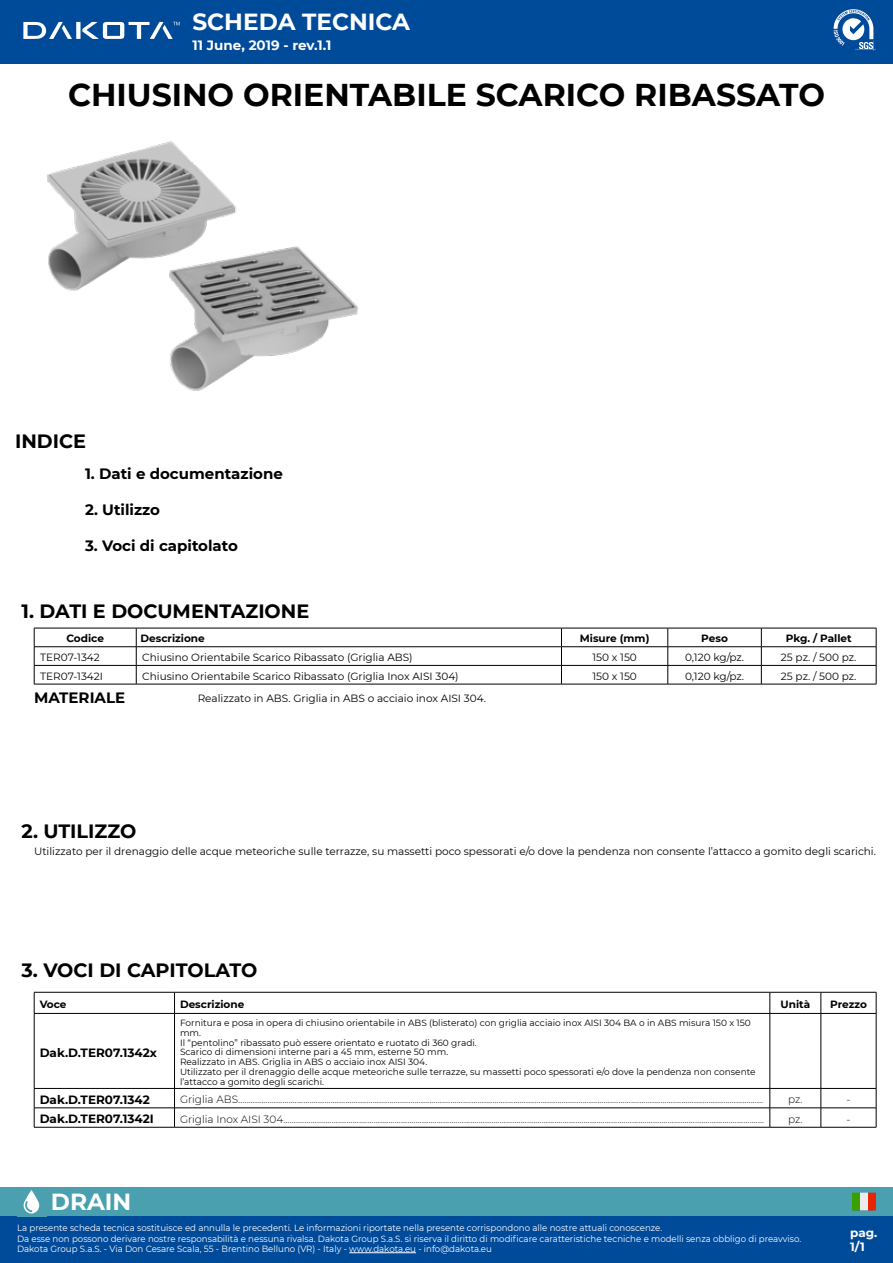
<style>
.page{position:relative;width:893px;height:1263px;background:#fff}
.page>*{position:absolute;margin:0;border:0;box-sizing:border-box;transform-origin:0 0}
.t1{font:700 31.5px "Montserrat";color:#000}
.t2{font:700 23.25px "Montserrat";color:#fff}
.t3{font:700 19.2px "Montserrat";color:#000}
.t4{font:700 15px "Montserrat";color:#000}
.t5{font:700 13.5px "Montserrat";color:#fff}
.t6{font:700 12px "Montserrat";color:#000}
.t7{font:700 12px/14.4px "Montserrat";color:#fff}
.t8{font:300 10.5px "Montserrat";color:#000}
.t9{font:10.5px "Montserrat";color:#000}
.t10{font:700 10.5px "Montserrat";color:#000}
.t11{font:9px/9.8px "Montserrat";color:#000}
.t12{font:9px/10.5px "Montserrat";color:#fff;scale:.96 1}
</style>
<div class="page">
<div style="left:0;top:0;width:893px;height:64px;background:#004a9a"></div>
<svg style="left:834px;top:9px;width:42px;height:42px"></svg>
<div style="left:0;top:1216px;width:893px;height:47px;background:#004a9a"></div>
<div style="left:0;top:1187px;width:893px;height:29px;background:#4aa0af"></div>
<svg style="left:24px;top:1190px;width:15px;height:23px"></svg>
<svg style="left:852px;top:1193px;width:24px;height:17px"></svg>
<hr style="left:349px;top:1252px;width:67px;height:1px;background:#fff">
<div style="left:76px;top:22px;width:5px;height:17px;background:#fff"></div>
<svg style="left:23px;top:22px;width:49px;height:17px"></svg>
<svg style="left:82px;top:22px;width:98px;height:17px"></svg>
<img style="left:47px;top:141px;width:189px;height:150px">
<hr style="left:34px;top:628px;width:102px;height:1px;background:#000">
<hr style="left:136px;top:628px;width:425px;height:1px;background:#000">
<hr style="left:561px;top:628px;width:107px;height:1px;background:#000">
<hr style="left:668px;top:628px;width:93px;height:1px;background:#000">
<hr style="left:761px;top:628px;width:115px;height:1px;background:#000">
<hr style="left:34px;top:646px;width:102px;height:1px;background:#000">
<hr style="left:136px;top:646px;width:425px;height:1px;background:#000">
<hr style="left:561px;top:646px;width:107px;height:1px;background:#000">
<hr style="left:668px;top:646px;width:93px;height:1px;background:#000">
<hr style="left:761px;top:646px;width:115px;height:1px;background:#000">
<hr style="left:34px;top:665px;width:102px;height:1px;background:#000">
<svg style="left:34px;top:628px;width:1px;height:56px"></svg>
<hr style="left:136px;top:665px;width:425px;height:1px;background:#000">
<svg style="left:136px;top:628px;width:1px;height:56px"></svg>
<hr style="left:561px;top:665px;width:107px;height:1px;background:#000">
<svg style="left:561px;top:628px;width:1px;height:56px"></svg>
<hr style="left:668px;top:665px;width:93px;height:1px;background:#000">
<svg style="left:667px;top:628px;width:1px;height:56px"></svg>
<hr style="left:761px;top:665px;width:115px;height:1px;background:#000">
<svg style="left:761px;top:628px;width:1px;height:56px"></svg>
<svg style="left:876px;top:628px;width:1px;height:56px"></svg>
<hr style="left:34px;top:684px;width:102px;height:1px;background:#000">
<hr style="left:136px;top:684px;width:425px;height:1px;background:#000">
<hr style="left:561px;top:684px;width:107px;height:1px;background:#000">
<hr style="left:668px;top:684px;width:93px;height:1px;background:#000">
<hr style="left:761px;top:684px;width:115px;height:1px;background:#000">
<hr style="left:34px;top:992px;width:141px;height:1px;background:#000">
<svg style="left:34px;top:992px;width:1px;height:21px"></svg>
<hr style="left:175px;top:992px;width:595px;height:1px;background:#000">
<svg style="left:174px;top:992px;width:1px;height:21px"></svg>
<hr style="left:770px;top:992px;width:51px;height:1px;background:#000">
<svg style="left:770px;top:992px;width:1px;height:21px"></svg>
<hr style="left:821px;top:992px;width:55px;height:1px;background:#000">
<svg style="left:821px;top:992px;width:1px;height:21px"></svg>
<svg style="left:876px;top:992px;width:1px;height:21px"></svg>
<hr style="left:34px;top:1013px;width:141px;height:1px;background:#000">
<hr style="left:34px;top:1013px;width:1px;height:75px;background:#000">
<hr style="left:175px;top:1013px;width:595px;height:1px;background:#000">
<hr style="left:174px;top:1013px;width:1px;height:75px;background:#000">
<hr style="left:770px;top:1013px;width:51px;height:1px;background:#000">
<hr style="left:770px;top:1013px;width:1px;height:75px;background:#000">
<hr style="left:821px;top:1013px;width:55px;height:1px;background:#000">
<hr style="left:821px;top:1013px;width:1px;height:75px;background:#000">
<hr style="left:876px;top:1013px;width:1px;height:75px;background:#000">
<hr style="left:34px;top:1088px;width:141px;height:1px;background:#000">
<hr style="left:175px;top:1088px;width:595px;height:1px;background:#000">
<hr style="left:770px;top:1088px;width:51px;height:1px;background:#000">
<hr style="left:821px;top:1088px;width:55px;height:1px;background:#000">
<hr style="left:34px;top:1107px;width:141px;height:1px;background:#000">
<svg style="left:34px;top:1088px;width:1px;height:39px"></svg>
<hr style="left:175px;top:1107px;width:595px;height:1px;background:#000">
<svg style="left:174px;top:1088px;width:1px;height:39px"></svg>
<hr style="left:770px;top:1107px;width:51px;height:1px;background:#000">
<svg style="left:770px;top:1089px;width:1px;height:38px"></svg>
<hr style="left:821px;top:1107px;width:55px;height:1px;background:#000">
<svg style="left:821px;top:1089px;width:1px;height:38px"></svg>
<svg style="left:876px;top:1088px;width:1px;height:39px"></svg>
<hr style="left:34px;top:1127px;width:141px;height:1px;background:#000">
<hr style="left:175px;top:1127px;width:595px;height:1px;background:#000">
<hr style="left:770px;top:1127px;width:51px;height:1px;background:#000">
<hr style="left:821px;top:1127px;width:55px;height:1px;background:#000">
<img style="left:140px;top:233px;width:219px;height:158px">
<h2 class="t2" style="left:192px;top:5px;width:219px">SCHEDA TECNICA</h2>
<p class="t5" style="left:192px;top:35px;width:140px">11 June, 2019 - rev.1.1</p>
<h1 class="t1" style="left:68px;top:72px;width:758px">CHIUSINO ORIENTABILE SCARICO RIBASSATO</h1>
<h3 class="t3" style="left:15px;top:427px;width:73px">INDICE</h3>
<h3 class="t4" style="left:85px;top:463px;width:199px">1. Dati e documentazione</h3>
<h3 class="t4" style="left:85px;top:499px;width:77px">2. Utilizzo</h3>
<h3 class="t4" style="left:85px;top:535px;width:154px">3. Voci di capitolato</h3>
<h3 class="t3" style="left:22px;top:598px;width:289px">1. DATI E DOCUMENTAZIONE</h3>
<p class="t10" style="left:66px;top:631px;width:39px">Codice</p>
<p class="t10" style="left:141px;top:631px;width:66px">Descrizione</p>
<p class="t10" style="left:580px;top:631px;width:71px">Misure (mm)</p>
<p class="t10" style="left:701px;top:631px;width:28px">Peso</p>
<p class="t10" style="left:786px;top:631px;width:68px">Pkg. / Pallet</p>
<p class="t9" style="left:40px;top:650px;width:61px">TER07-1342</p>
<p class="t9" style="left:142px;top:650px;width:272px">Chiusino Orientabile Scarico Ribassato (Griglia ABS)</p>
<p class="t9" style="left:592px;top:650px;width:46px">150 x 150</p>
<p class="t9" style="left:685px;top:650px;width:61px">0,120 kg/pz.</p>
<p class="t9" style="left:781px;top:650px;width:77px">25 pz. / 500 pz.</p>
<p class="t9" style="left:40px;top:669px;width:64px">TER07-1342I</p>
<p class="t9" style="left:142px;top:669px;width:318px">Chiusino Orientabile Scarico Ribassato (Griglia Inox AISI 304)</p>
<p class="t9" style="left:592px;top:669px;width:46px">150 x 150</p>
<p class="t9" style="left:685px;top:669px;width:61px">0,120 kg/pz.</p>
<p class="t9" style="left:781px;top:669px;width:77px">25 pz. / 500 pz.</p>
<h3 class="t4" style="left:34px;top:687px;width:93px">MATERIALE</h3>
<p class="t9" style="left:198px;top:691px;width:290px">Realizzato in ABS. Griglia in ABS o acciaio inox AISI 304.</p>
<h3 class="t3" style="left:21px;top:817px;width:117px">2. UTILIZZO</h3>
<p class="t9" style="left:34px;top:844px;width:843px">Utilizzato per il drenaggio delle acque meteoriche sulle terrazze, su massetti poco spessorati e/o dove la pendenza non consente l’attacco a gomito degli scarichi.</p>
<h3 class="t3" style="left:21px;top:956px;width:237px">3. VOCI DI CAPITOLATO</h3>
<p class="t10" style="left:40px;top:997px;width:28px">Voce</p>
<p class="t10" style="left:180px;top:997px;width:66px">Descrizione</p>
<p class="t10" style="left:780px;top:997px;width:31px">Unità</p>
<p class="t10" style="left:830px;top:997px;width:38px">Prezzo</p>
<p class="t6" style="left:40px;top:1044px;width:119px">Dak.D.TER07.1342x</p>
<p class="t11" style="left:180px;top:1018px;width:577px">Fornitura e posa in opera di chiusino orientabile in ABS (blisterato) con griglia acciaio inox AISI 304 BA o in ABS misura 150 x 150 mm.<br>Il “pentolino” ribassato può essere orientato e ruotato di 360 gradi.<br>Scarico di dimensioni interne pari a 45 mm, esterne 50 mm.<br>Realizzato in ABS. Griglia in ABS o acciaio inox AISI 304.<br>Utilizzato per il drenaggio delle acque meteoriche sulle terrazze, su massetti poco spessorati e/o dove la pendenza non consente l’attacco a gomito degli scarichi.</p>
<p class="t6" style="left:40px;top:1091px;width:112px">Dak.D.TER07.1342</p>
<p class="t8" style="left:180px;top:1092px;width:585px">Griglia ABS..........................................................................................................................................................................................................................................................</p>
<p class="t8" style="left:788px;top:1092px;width:16px">pz.</p>
<p class="t8" style="left:846px;top:1092px;width:6px">-</p>
<p class="t6" style="left:40px;top:1110px;width:116px">Dak.D.TER07.1342I</p>
<p class="t8" style="left:180px;top:1112px;width:586px">Griglia Inox AISI 304.....................................................................................................................................................................................................................................</p>
<p class="t8" style="left:788px;top:1112px;width:16px">pz.</p>
<p class="t8" style="left:846px;top:1112px;width:6px">-</p>
<h2 class="t2" style="left:51px;top:1184px;width:82px">DRAIN</h2>
<p class="t12" style="left:17px;top:1222px;width:818px">La presente scheda tecnica sostituisce ed annulla le precedenti. Le informazioni riportate nella presente corrispondono alle nostre attuali conoscenze.<br>Da esse non possono derivare nostre responsabilità e nessuna rivalsa. Dakota Group S.a.S. si riserva il diritto di modificare caratteristiche tecniche e modelli senza obbligo di preavviso.<br>Dakota Group S.a.S. - Via Don Cesare Scala, 55 - Brentino Belluno (VR) - Italy - www.dakota.eu - info@dakota.eu</p>
<p class="t7" style="left:850px;top:1225px;width:29px">pag.<br>1/1</p>
</div>
